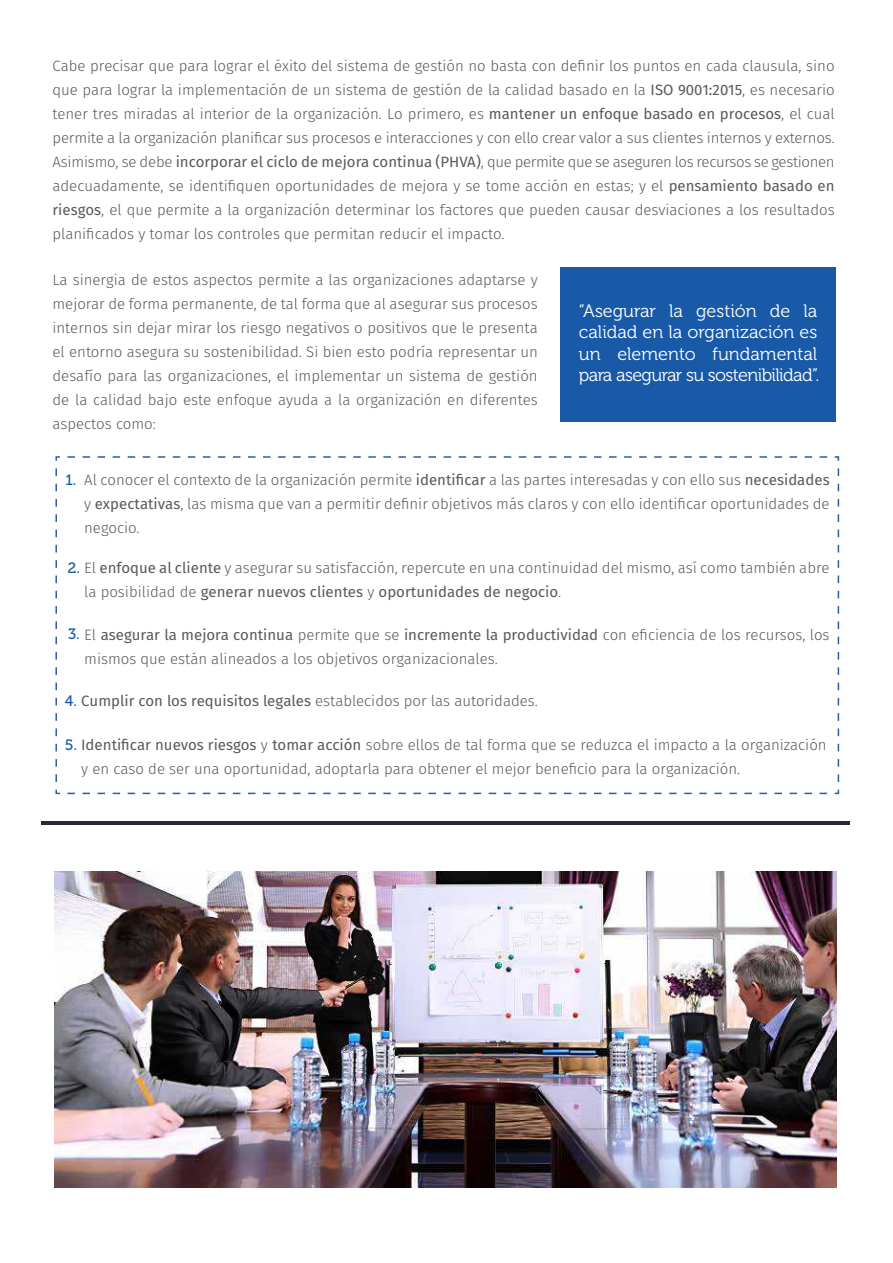
<style>
.page{position:relative;width:893px;height:1263px;background:#fff}
.page>*{position:absolute;margin:0;border:0;box-sizing:border-box;transform-origin:0 0}
.t1{font:18px/21.6px "Museo 300";letter-spacing:-.035em;color:#fff;text-align:justify}
.t2{font:300 15px/24px "Fira Sans";color:#575a5b;text-align:justify}
.t3{font:15px "Fira Sans";color:#575a5b}
.t4{font:15px "Museo 500";color:#1859a8}
.s1{font-weight:400}
.s2{font-family:"Museo 500";font-weight:400;color:#1859a8}
.s3{font-family:"Museo 500";color:#1859a8}
.s4{font-weight:300}
</style>
<div class="page">
<div style="left:560px;top:268px;width:276px;height:154px;background:#1859a8"></div>
<hr style="left:41px;top:821px;width:809px;height:3px;background:#262830">
<img style="left:54px;top:872px;width:783px;height:316px">
<svg style="left:55px;top:789px;width:772px;height:6px"></svg>
<svg style="left:55px;top:456px;width:5px;height:326px"></svg>
<svg style="left:67px;top:456px;width:773px;height:5px"></svg>
<svg style="left:834px;top:468px;width:6px;height:327px"></svg>
<p class="t2" style="left:52px;top:53px;width:784px">Cabe precisar que para lograr el éxito del sistema de gestión no basta con definir los puntos en cada clausula, sino que para lograr la implementación de un sistema de gestión de la calidad basado en la <span class="s1">ISO 9001:2015</span>, es necesario tener tres miradas al interior de la organización. Lo primero, es <span class="s1">mantener un enfoque basado en procesos</span>, el cual permite a la organización planificar sus procesos e interacciones y con ello crear valor a sus clientes internos y externos.<br>Asimismo, se debe <span class="s1">incorporar el ciclo de mejora continua (PHVA)</span>, que permite que se aseguren los recursos se gestionen adecuadamente, se identifiquen oportunidades de mejora y se tome acción en estas; y el <span class="s1">pensamiento basado en riesgos</span>, el que permite a la organización determinar los factores que pueden causar desviaciones a los resultados planificados y tomar los controles que permitan reducir el impacto.</p>
<p class="t2" style="left:52px;top:267px;width:487px">La sinergia de estos aspectos permite a las organizaciones adaptarse y mejorar de forma permanente, de tal forma que al asegurar sus procesos internos sin dejar mirar los riesgo negativos o positivos que le presenta el entorno asegura su sostenibilidad. Si bien esto podría representar un desafío para las organizaciones, el implementar un sistema de gestión de la calidad bajo este enfoque ayuda a la organización en diferentes aspectos como:</p>
<p class="t1" style="left:579px;top:300px;width:242px">“Asegurar la gestión de la calidad en la organización es un elemento fundamental para asegurar su sostenibilidad”.</p>
<p class="t2" style="left:84px;top:468px;width:747px">Al conocer el contexto de la organización permite <span class="s1">identificar</span> a las partes interesadas y con ello sus <span class="s1">necesidades </span>y <span class="s1">expectativas</span>, las misma que van a permitir definir objetivos más claros y con ello identificar oportunidades de negocio.</p>
<p class="t2" style="left:84px;top:556px;width:747px;text-indent:-16px"><span class="s2">2.</span> El <span class="s1">enfoque al cliente</span> y asegurar su satisfacción, repercute en una continuidad del mismo, así como también abre la posibilidad de <span class="s1">generar nuevos clientes</span> y <span class="s1">oportunidades de negocio</span>.</p>
<p class="t2" style="left:84px;top:622px;width:747px;text-indent:-16px"><span class="s2">3.</span> El <span class="s1">asegurar la mejora continua</span> permite que se <span class="s1">incremente la productividad</span> con eficiencia de los recursos, los mismos que están alineados a los objetivos organizacionales.</p>
<p class="t3" style="left:65px;top:689px;width:474px"><span class="s3">4.</span> Cumplir con los requisitos legales <span class="s4">establecidos por las autoridades.</span></p>
<p class="t2" style="left:81px;top:733px;width:747px;text-indent:-16px"><span class="s2">5.</span> <span class="s1">Identificar nuevos riesgos</span> y <span class="s1">tomar acción</span> sobre ellos de tal forma que se reduzca el impacto a la organización y en caso de ser una oportunidad, adoptarla para obtener el mejor beneficio para la organización.</p>
<p class="t4" style="left:65px;top:472px;width:13px">1.</p>
</div>
